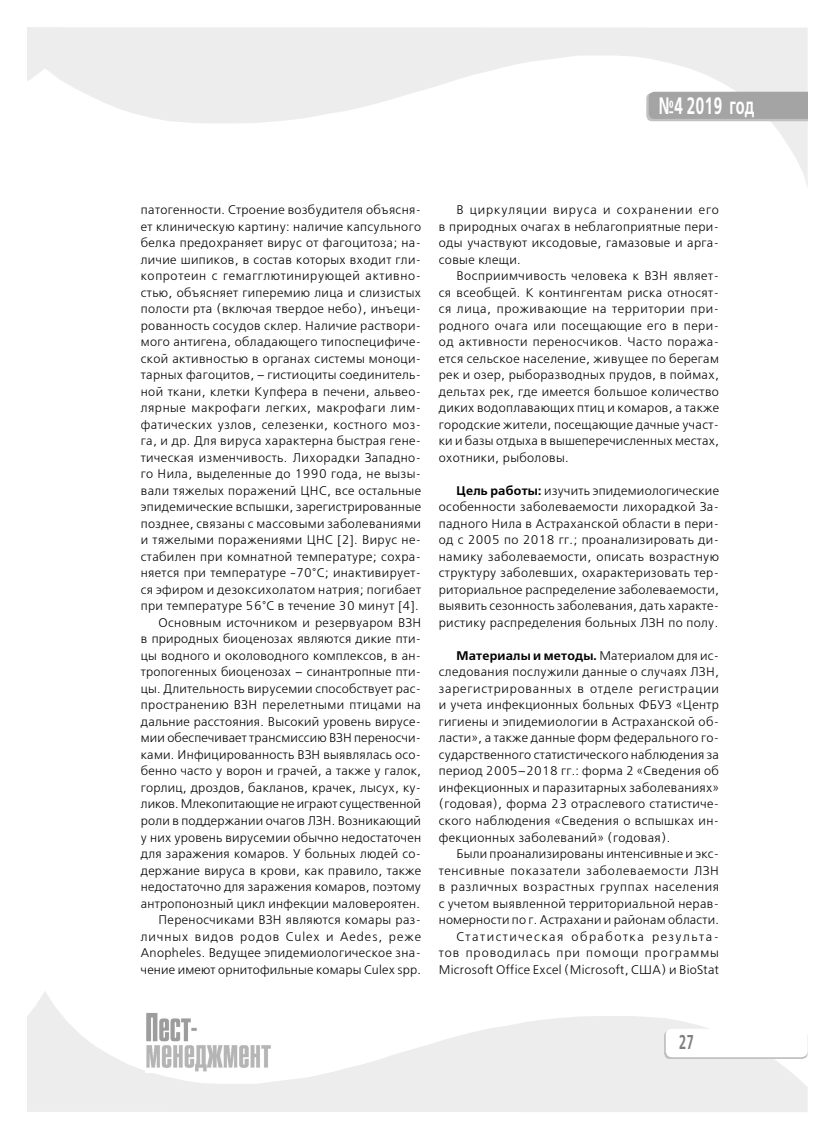
<style>
.page{position:relative;width:835px;height:1143px;background:#fff}
.page>*{position:absolute;margin:0;border:0;box-sizing:border-box;transform-origin:0 0}
.t1{font:700 23.75px "Free Set C";color:#fff;scale:.62 1}
.t2{font:700 20px "Free Set C";color:#808080;scale:.62 1}
.t3{font:12.5px/16.5px "Free Set C";letter-spacing:.03em;color:#000;text-align:justify}
.s1{font-family:"Pragmatica C"}
.s2{font-weight:700}
</style>
<div class="page">
<svg style="left:27px;top:27px;width:18px;height:54px"></svg>
<svg style="left:45px;top:27px;width:762px;height:157px"></svg>
<svg style="left:27px;top:992px;width:18px;height:120px;background:#eee"></svg>
<svg style="left:45px;top:991px;width:762px;height:121px;fill:#ededed"></svg>
<svg style="left:646px;top:92px;width:161px;height:29px;background:#a6a6a6"></svg>
<svg style="left:663px;top:1030px;width:144px;height:28px"></svg>
<div style="left:666px;top:1029px;width:140px;height:27px;background:#fff;border-radius:6px"></div>
<div style="left:665px;top:1028px;width:142px;height:29px;border:1px solid #fff;border-radius:6px"></div>
<img style="left:145px;top:1012px;width:126px;height:60px">
<h1 class="t1" style="left:658px;top:96px;width:156px">№4 2019 год</h1>
<p class="t3" style="left:141px;top:203px;width:281px;text-align:right">патогенности. Строение возбудителя объясня&shy;ет клиническую картину: наличие капсульного белка предохраняет вирус от фагоцитоза; на&shy;личие шипиков, в состав которых входит гли&shy;копротеин с гемагглютинирующей активно&shy;стью, объясняет гиперемию лица и слизистых полости рта (включая твердое небо), инъеци&shy;рованность сосудов склер. Наличие раствори&shy;мого антигена, обладающего типоспецифиче&shy;ской активностью в органах системы моноци&shy;тарных фагоцитов, <span class="s1">–</span> гистиоциты соединитель&shy;ной ткани, клетки Купфера в печени, альвео&shy;лярные макрофаги легких, макрофаги лим&shy;фатических узлов, селезенки, костного моз&shy;га, и др. Для вируса характерна быстрая гене&shy;тическая изменчивость. Лихорадки Западно&shy;го Нила, выделенные до 1990 года, не вызы&shy;вали тяжелых поражений ЦНС, все остальные эпидемические вспышки, зарегистрированные позднее, связаны с массовыми заболеваниями и тяжелыми поражениями ЦНС [2]. Вирус не&shy;стабилен при комнатной температуре; сохра&shy;няется при температуре <span class="s1">–</span>70°С; инактивирует&shy;ся эфиром и дезоксихолатом натрия; погибает при температуре 56°С в течение 30 минут [4].<br>Основным источником и резервуаром ВЗН<br>в природных биоценозах являются дикие пти&shy;цы водного и околоводного комплексов, в ан&shy;тропогенных биоценозах <span class="s1">–</span> синантропные пти&shy;цы. Длительность вирусемии способствует рас&shy;пространению ВЗН перелетными птицами на дальние расстояния. Высокий уровень вирусе&shy;мии обеспечивает трансмиссию ВЗН переносчи&shy;ками. Инфицированность ВЗН выявлялась осо&shy;бенно часто у ворон и грачей, а также у галок, горлиц, дроздов, бакланов, крачек, лысух, ку&shy;ликов. Млекопитающие не играют существенной роли в поддержании очагов ЛЗН. Возникающий у них уровень вирусемии обычно недостаточен для заражения комаров. У больных людей со&shy;держание вируса в крови, как правило, также недостаточно для заражения комаров, поэтому антропонозный цикл инфекции маловероятен.<br>Переносчиками ВЗН являются комары раз&shy;личных видов родов Culex и Aedes, реже Anopheles. Ведущее эпидемиологическое зна&shy;чение имеют орнитофильные комары Culex spp.</p>
<p class="t3" style="left:438px;top:203px;width:281px;text-indent:18px">В циркуляции вируса и сохранении его в природных очагах в неблагоприятные пери&shy;оды участвуют иксодовые, гамазовые и арга&shy;совые клещи.</p>
<p class="t3" style="left:438px;top:269px;width:281px;text-indent:18px">Восприимчивость человека к ВЗН являет&shy;ся всеобщей. К контингентам риска относят&shy;ся лица, проживающие на территории при&shy;родного очага или посещающие его в пери&shy;од активности переносчиков. Часто поража&shy;ется сельское население, живущее по берегам рек и озер, рыборазводных прудов, в поймах, дельтах рек, где имеется большое количество диких водоплавающих птиц и комаров, а также городские жители, посещающие дачные участ&shy;ки и базы отдыха в вышеперечисленных местах, охотники, рыболовы.</p>
<p class="t3" style="left:438px;top:483px;width:281px;text-indent:18px"><span class="s2">Цель работы:</span> изучить эпидемиологические особенности заболеваемости лихорадкой За&shy;падного Нила в Астраханской области в пери&shy;од с 2005 по 2018 гг.; проанализировать ди&shy;намику заболеваемости, описать возрастную структуру заболевших, охарактеризовать тер&shy;риториальное распределение заболеваемости, выявить сезонность заболевания, дать характе&shy;ристику распределения больных ЛЗН по полу.</p>
<p class="t3" style="left:438px;top:648px;width:281px;text-indent:18px"><span class="s2">Материалы и методы.</span> Материалом для ис&shy;следования послужили данные о случаях ЛЗН, зарегистрированных в отделе регистрации и учета инфекционных больных ФБУЗ «Центр гигиены и эпидемиологии в Астраханской об&shy;ласти», а также данные форм федерального го&shy;сударственного статистического наблюдения за период 2005<span class="s1">–</span>2018 гг.: форма 2 «Сведения об инфекционных и паразитарных заболеваниях» (годовая), форма 23 отраслевого статистиче&shy;ского наблюдения «Сведения о вспышках ин&shy;фекционных заболеваний» (годовая).</p>
<p class="t3" style="left:438px;top:846px;width:281px;text-align:right">Были проанализированы интенсивные и экс&shy;тенсивные показатели заболеваемости ЛЗН в различных возрастных группах населения с учетом выявленной территориальной нерав&shy;номерности по г. Астрахани и районам области.<br>Статистическая обработка результа&shy;тов проводилась при помощи программы Microsoft Office Excel (Microsoft, США) и BioStat</p>
<h2 class="t2" style="left:678px;top:1034px;width:26px">27</h2>
</div>
